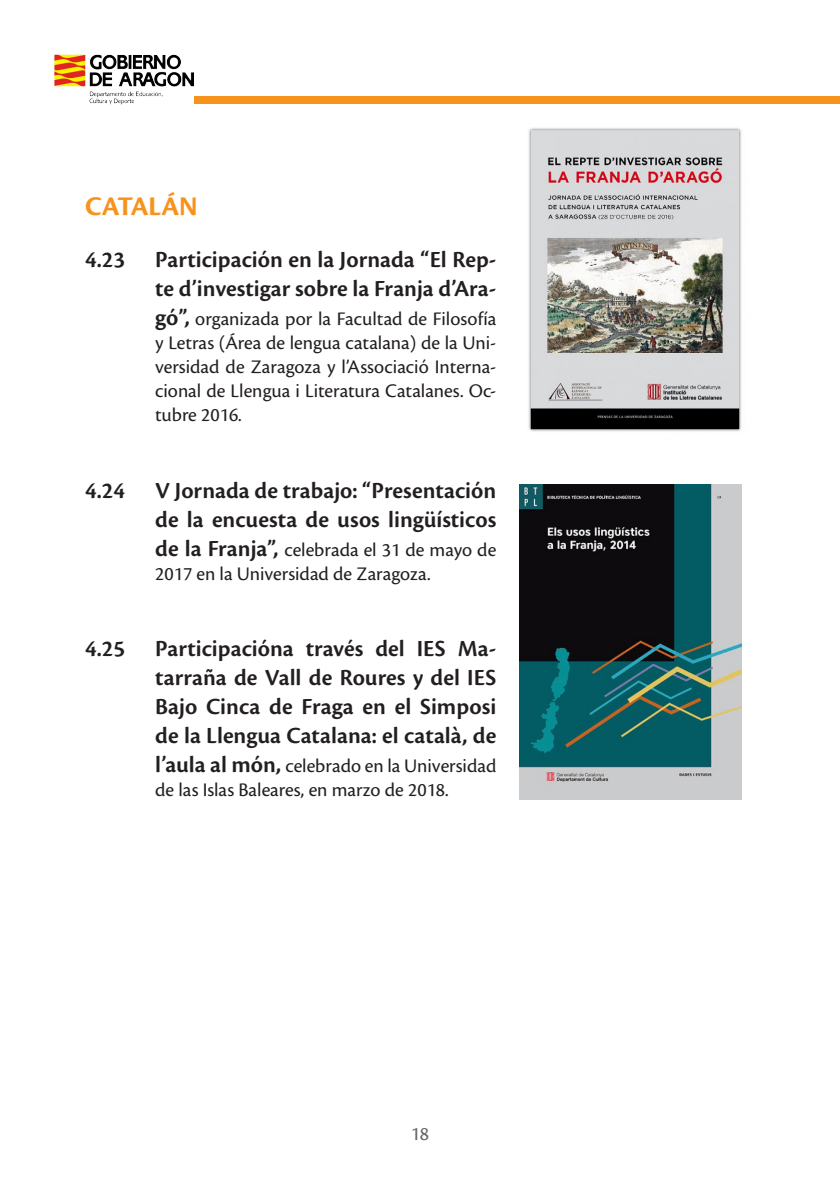
<style>
.page{position:relative;width:840px;height:1191px;background:#fff}
.page>*{position:absolute;margin:0;border:0;box-sizing:border-box;transform-origin:0 0}
.Lengua{font:28px "Cronos Pro Bold Subh";letter-spacing:-.005em;color:#f7931d}
.t1{font:600 24px/28.8px "Cronos Pro";color:#231f20;text-align:right}
.t2{font:20px/24px "Cronos Pro";color:#231f20}
.t3{font:20px "Cronos Pro";color:#656568}
.s1{font-weight:600;font-size:24px}
</style>
<div class="page">
<img style="left:54px;top:55px;width:140px;height:49px">
<div style="left:194px;top:96px;width:645px;height:8px;background:#f7931d"></div>
<img style="left:519px;top:485px;width:222px;height:314px">
<img style="left:528px;top:128px;width:214px;height:304px">
<p class="Lengua" style="left:85px;top:190px;width:114px">CATALÁN</p>
<p class="t1" style="left:85px;top:246px;width:412px">4.23 Participación en la Jornada “El Rep&shy;te d’investigar sobre la Franja d’Ara-</p>
<p class="t2" style="left:155px;top:307px;width:342px;text-align:justify"><span class="s1">gó”,</span> organizada por la Facultad de Filosofía y Letras (Área de lengua catalana) de la Uni&shy;versidad de Zaragoza y l’Associació Interna&shy;cional de Llengua i Literatura Catalanes. Oc&shy;tubre 2016.</p>
<p class="t1" style="left:85px;top:476px;width:412px">4.24 V Jornada de trabajo: “Presentación de la encuesta de usos lingüísticos</p>
<p class="t2" style="left:155px;top:537px;width:342px"><span class="s1">de la Franja”,</span> celebrada el 31 de mayo de<br>2017 en la Universidad de Zaragoza.</p>
<p class="t1" style="left:155px;top:635px;width:342px;text-align:justify;text-indent:-70px">4.25 Participacióna través del IES Ma&shy;tarraña de Vall de Roures y del IES Bajo Cinca de Fraga en el Simposi de la Llengua Catalana: el català, de</p>
<p class="t2" style="left:155px;top:753px;width:342px"><span class="s1">l’aula al món,</span> celebrado en la Universidad de las Islas Baleares, en marzo de 2018.</p>
<p class="t3" style="left:410px;top:1122px;width:20px">18</p>
</div>
